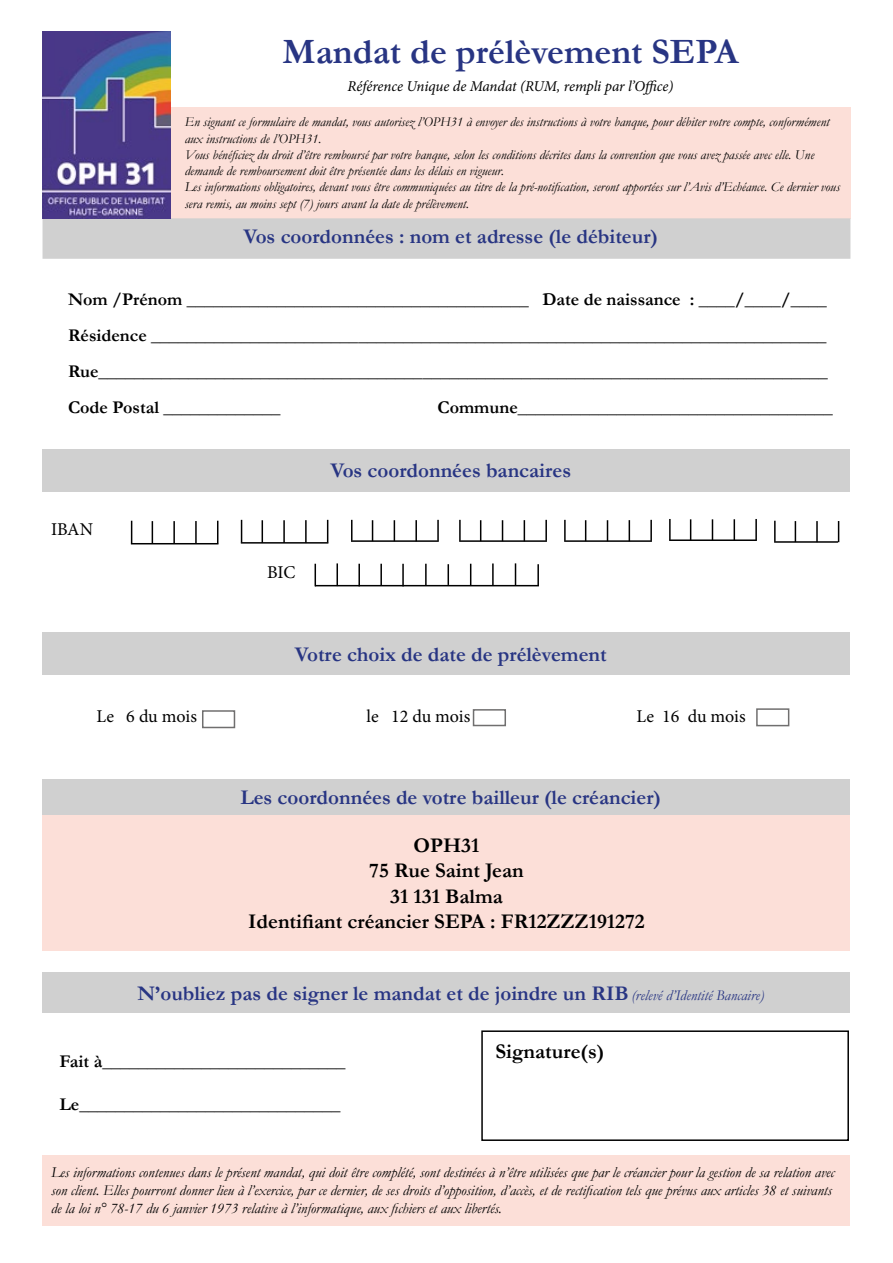
<style>
.page{position:relative;width:893px;height:1263px;background:#fff}
.page>*{position:absolute;margin:0;border:0;box-sizing:border-box;transform-origin:0 0}
.t1{font:700 36px "Garamond";color:#283583}
.t2{font:700 21px "Garamond";color:#283583}
.t3{font:700 21px/25.2px "Garamond";color:#000;text-align:center}
.t4{font:700 18px/36px "Garamond";color:#000;text-align:justify}
.t5{font:18px "Minion Pro";letter-spacing:-.005em;color:#000}
.t6{font:italic 15px/18px "Garamond";color:#000}
.t7{font:italic 15px "Minion Pro";letter-spacing:-.01em;color:#000}
.t8{font:italic 13.5px/16.2px "Garamond";color:#000}
.s1{font-weight:400;font-style:italic;font-size:15px}
</style>
<div class="page">
<div style="left:168px;top:107px;width:682px;height:111px;background:#fcdfd8"></div>
<div style="left:43px;top:219px;width:807px;height:39px;background:#d0d0d0"></div>
<div style="left:43px;top:218px;width:807px;height:41px;border:2px solid #d0d0d0"></div>
<div style="left:43px;top:632px;width:807px;height:43px;background:#d0d0d0"></div>
<div style="left:43px;top:449px;width:807px;height:43px;background:#d0d0d0"></div>
<div style="left:43px;top:815px;width:807px;height:136px;background:#fcdfd8"></div>
<div style="left:43px;top:972px;width:807px;height:41px;background:#d0d0d0"></div>
<div style="left:43px;top:1155px;width:807px;height:71px;background:#fcdfd8"></div>
<div style="left:481px;top:1030px;width:368px;height:111px;border:2px solid #000"></div>
<div style="left:202px;top:710px;width:33px;height:18px;border:2px solid #706f6f"></div>
<div style="left:473px;top:709px;width:33px;height:17px;border:2px solid #706f6f"></div>
<div style="left:756px;top:708px;width:33px;height:18px;border:2px solid #706f6f"></div>
<hr style="left:537px;top:564px;width:2px;height:22px;background:#000">
<svg style="left:515px;top:563px;width:1px;height:22px"></svg>
<hr style="left:358px;top:564px;width:2px;height:22px;background:#000">
<hr style="left:315px;top:585px;width:224px;height:1px;background:#000">
<hr style="left:380px;top:564px;width:2px;height:21px;background:#000">
<hr style="left:402px;top:564px;width:2px;height:22px;background:#000">
<hr style="left:447px;top:564px;width:2px;height:21px;background:#000">
<hr style="left:425px;top:564px;width:2px;height:22px;background:#000">
<svg style="left:470px;top:564px;width:1px;height:21px"></svg>
<hr style="left:492px;top:563px;width:2px;height:22px;background:#000">
<svg style="left:315px;top:564px;width:1px;height:21px"></svg>
<hr style="left:336px;top:563px;width:2px;height:23px;background:#000">
<div style="left:43px;top:779px;width:807px;height:36px;background:#d0d0d0"></div>
<hr style="left:283px;top:520px;width:2px;height:23px;background:#000">
<hr style="left:241px;top:542px;width:87px;height:2px;background:#000">
<svg style="left:262px;top:520px;width:1px;height:22px"></svg>
<hr style="left:305px;top:520px;width:2px;height:23px;background:#000">
<svg style="left:241px;top:520px;width:1px;height:22px"></svg>
<svg style="left:327px;top:520px;width:1px;height:22px"></svg>
<svg style="left:394px;top:520px;width:1px;height:20px"></svg>
<hr style="left:351px;top:540px;width:88px;height:2px;background:#000">
<svg style="left:372px;top:520px;width:1px;height:20px"></svg>
<hr style="left:415px;top:520px;width:2px;height:21px;background:#000">
<svg style="left:351px;top:520px;width:1px;height:21px"></svg>
<hr style="left:437px;top:520px;width:2px;height:21px;background:#000">
<svg style="left:502px;top:520px;width:1px;height:20px"></svg>
<hr style="left:459px;top:540px;width:88px;height:2px;background:#000">
<svg style="left:480px;top:520px;width:1px;height:20px"></svg>
<svg style="left:524px;top:520px;width:1px;height:20px"></svg>
<hr style="left:459px;top:520px;width:2px;height:21px;background:#000">
<hr style="left:545px;top:520px;width:2px;height:21px;background:#000">
<svg style="left:712px;top:519px;width:1px;height:20px"></svg>
<hr style="left:669px;top:539px;width:88px;height:2px;background:#000">
<svg style="left:690px;top:519px;width:1px;height:20px"></svg>
<svg style="left:734px;top:519px;width:1px;height:20px"></svg>
<hr style="left:669px;top:519px;width:2px;height:21px;background:#000">
<hr style="left:755px;top:519px;width:2px;height:21px;background:#000">
<hr style="left:816px;top:521px;width:2px;height:21px;background:#000">
<hr style="left:774px;top:541px;width:64px;height:2px;background:#000">
<svg style="left:795px;top:521px;width:1px;height:20px"></svg>
<svg style="left:838px;top:521px;width:1px;height:21px"></svg>
<hr style="left:774px;top:521px;width:2px;height:21px;background:#000">
<svg style="left:607px;top:520px;width:1px;height:20px"></svg>
<hr style="left:564px;top:540px;width:88px;height:2px;background:#000">
<svg style="left:585px;top:520px;width:1px;height:20px"></svg>
<svg style="left:629px;top:520px;width:1px;height:20px"></svg>
<hr style="left:564px;top:520px;width:2px;height:21px;background:#000">
<hr style="left:650px;top:520px;width:2px;height:21px;background:#000">
<hr style="left:173px;top:521px;width:2px;height:23px;background:#000">
<hr style="left:131px;top:543px;width:87px;height:1px;background:#000">
<svg style="left:152px;top:521px;width:1px;height:22px"></svg>
<hr style="left:195px;top:521px;width:2px;height:23px;background:#000">
<svg style="left:131px;top:521px;width:1px;height:22px"></svg>
<svg style="left:217px;top:521px;width:1px;height:22px"></svg>
<img style="left:43px;top:32px;width:128px;height:186px">
<h1 class="t1" style="left:283px;top:27px;width:457px">Mandat de prélèvement SEPA</h1>
<p class="t7" style="left:348px;top:76px;width:327px">Référence Unique de Mandat (RUM, rempli par l’Office)</p>
<p class="t8" style="left:185px;top:114px;width:657px">En signant ce formulaire de mandat, vous autorisez l’OPH31 à envoyer des instructions à votre banque, pour débiter votre compte, conformément aux instructions de l’OPH31.<br>Vous bénéficiez du droit d’être remboursé par votre banque, selon les conditions décrites dans la convention que vous avez passée avec elle. Une demande de remboursement doit être présentée dans les délais en vigueur.<br>Les informations obligatoires, devant vous être communiquées au titre de la pré-notification, seront apportées sur l’Avis d’Echéance. Ce dernier vous sera remis, au moins sept (7) jours avant la date de prélèvement.</p>
<h2 class="t2" style="left:243px;top:222px;width:416px">Vos coordonnées : nom et adresse (le débiteur)</h2>
<p class="t4" style="left:68px;top:281px;width:761px">Nom /Prénom ______________________________________ Date de naissance : ____/____/____ Résidence ___________________________________________________________________________ Rue_________________________________________________________________________________ Code Postal _____________</p>
<h3 class="t4" style="left:438px;top:389px;width:397px">Commune___________________________________</h3>
<h3 class="t5" style="left:51px;top:517px;width:44px">IBAN</h3>
<h2 class="t2" style="left:330px;top:456px;width:242px">Vos coordonnées bancaires</h2>
<h3 class="t5" style="left:267px;top:560px;width:30px">BIC</h3>
<h2 class="t2" style="left:295px;top:640px;width:313px">Votre choix de date de prélèvement</h2>
<h3 class="t5" style="left:97px;top:705px;width:102px">Le 6 du mois</h3>
<h3 class="t5" style="left:367px;top:705px;width:105px">le 12 du mois</h3>
<h3 class="t5" style="left:637px;top:705px;width:111px">Le 16 du mois</h3>
<h2 class="t2" style="left:240px;top:783px;width:422px">Les coordonnées de votre bailleur (le créancier)</h2>
<h2 class="t3" style="left:248px;top:833px;width:398px">OPH31<br>75 Rue Saint Jean<br>31 131 Balma<br>Identifiant créancier SEPA : FR12ZZZ191272</h2>
<h2 class="t2" style="left:137px;top:979px;width:628px">N’oubliez pas de signer le mandat et de joindre un RIB <span class="s1">(relevé d’Identité Bancaire)</span></h2>
<h3 class="t4" style="left:60px;top:1043px;width:287px">Fait à___________________________</h3>
<h3 class="t4" style="left:60px;top:1086px;width:282px">Le_____________________________</h3>
<h2 class="t3" style="left:496px;top:1039px;width:110px">Signature(s)</h2>
<p class="t6" style="left:51px;top:1163px;width:785px">Les informations contenues dans le présent mandat, qui doit être complété, sont destinées à n’être utilisées que par le créancier pour la gestion de sa relation avec son client. Elles pourront donner lieu à l’exercice, par ce dernier, de ses droits d’opposition, d’accès, et de rectification tels que prévus aux articles 38 et suivants de la loi n° 78-17 du 6 janvier 1973 relative à l’informatique, aux fichiers et aux libertés.</p>
</div>
